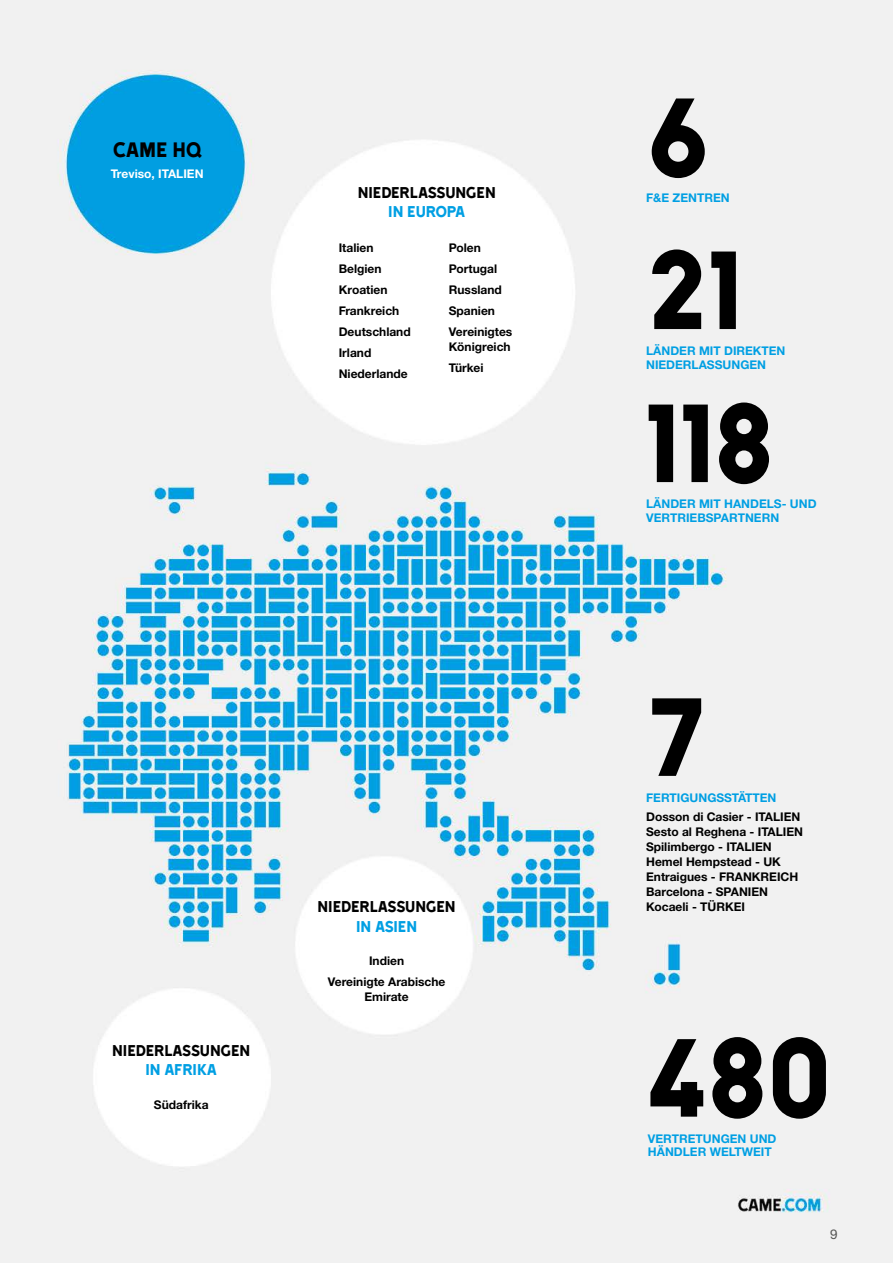
<style>
.page{position:relative;width:893px;height:1263px;background:#fff}
.page>*{position:absolute;margin:0;border:0;box-sizing:border-box;transform-origin:0 0}
.t1{font:127.5px "Came Type";letter-spacing:-.025em;color:#000}
.t2{font:24px "Came Type";letter-spacing:-.02em;color:#000}
.t3{font:18px "Came Type";letter-spacing:-.015em;color:#000}
.t4{font:18px "Came Type";letter-spacing:-.015em;color:#009fe3}
.t5{font:13.5px "Helvetica Neue LTW1 G";color:#575756}
.t6{font:700 12px/21px "Helvetica Neue LTW1 G";color:#000}
.t7{font:700 12px/13.5px "Helvetica Neue LTW1 G";color:#009fe3}
.t8{font:700 12px "Helvetica Neue LTW1 G";color:#fff}
</style>
<div class="page">
<img style="left:0;top:0;width:893px;height:1263px">
<h2 class="t2" style="left:113px;top:137px;width:90px">CAME HQ</h2>
<p class="t8" style="left:111px;top:167px;width:94px">Treviso, ITALIEN</p>
<h3 class="t3" style="left:358px;top:183px;width:140px">NIEDERLASSUNGEN</h3>
<h3 class="t4" style="left:388px;top:202px;width:79px">IN EUROPA</h3>
<p class="t6" style="left:339px;top:237px;width:73px">Italien<br>Belgien<br>Kroatien<br>Frankreich<br>Deutschland<br>Irland<br>Niederlande</p>
<p class="t6" style="left:449px;top:237px;width:65px">Polen<br>Portugal<br>Russland<br>Spanien<br>Vereinigtes</p>
<p class="t6" style="left:449px;top:336px;width:63px">Königreich<br>Türkei</p>
<h3 class="t3" style="left:112px;top:1040px;width:140px">NIEDERLASSUNGEN</h3>
<h3 class="t4" style="left:145px;top:1060px;width:73px">IN AFRIKA</h3>
<p class="t6" style="left:154px;top:1094px;width:56px">Südafrika</p>
<h3 class="t3" style="left:317px;top:897px;width:140px">NIEDERLASSUNGEN</h3>
<h3 class="t4" style="left:356px;top:916px;width:63px">IN ASIEN</h3>
<p class="t6" style="left:328px;top:950px;width:119px;text-align:center">Indien<br>Vereinigte Arabische</p>
<p class="t6" style="left:364px;top:986px;width:46px">Emirate</p>
<h1 class="t1" style="left:646px;top:70px;width:66px">6</h1>
<p class="t7" style="left:646px;top:191px;width:85px">F&amp;E ZENTREN</p>
<h1 class="t1" style="left:646px;top:223px;width:99px">21</h1>
<p class="t7" style="left:646px;top:344px;width:141px">LÄNDER MIT DIREKTEN<br>NIEDERLASSUNGEN</p>
<h1 class="t1" style="left:646px;top:376px;width:131px">118</h1>
<p class="t7" style="left:646px;top:497px;width:172px">LÄNDER MIT HANDELS- UND<br>VERTRIEBSPARTNERN</p>
<h1 class="t1" style="left:646px;top:670px;width:62px">7</h1>
<p class="t7" style="left:646px;top:791px;width:132px">FERTIGUNGSSTÄTTEN</p>
<p class="t6" style="left:646px;top:809px;width:159px;line-height:15px">Dosson di Casier - ITALIEN<br>Sesto al Reghena - ITALIEN<br>Spilimbergo - ITALIEN<br>Hemel Hempstead - UK<br>Entraigues - FRANKREICH<br>Barcelona - SPANIEN<br>Kocaeli - TÜRKEI</p>
<h1 class="t1" style="left:648px;top:1010px;width:187px">480</h1>
<p class="t7" style="left:648px;top:1132px;width:130px">VERTRETUNGEN UND<br>HÄNDLER WELTWEIT</p>
<p class="t5" style="left:830px;top:1225px;width:9px">9</p>
</div>
